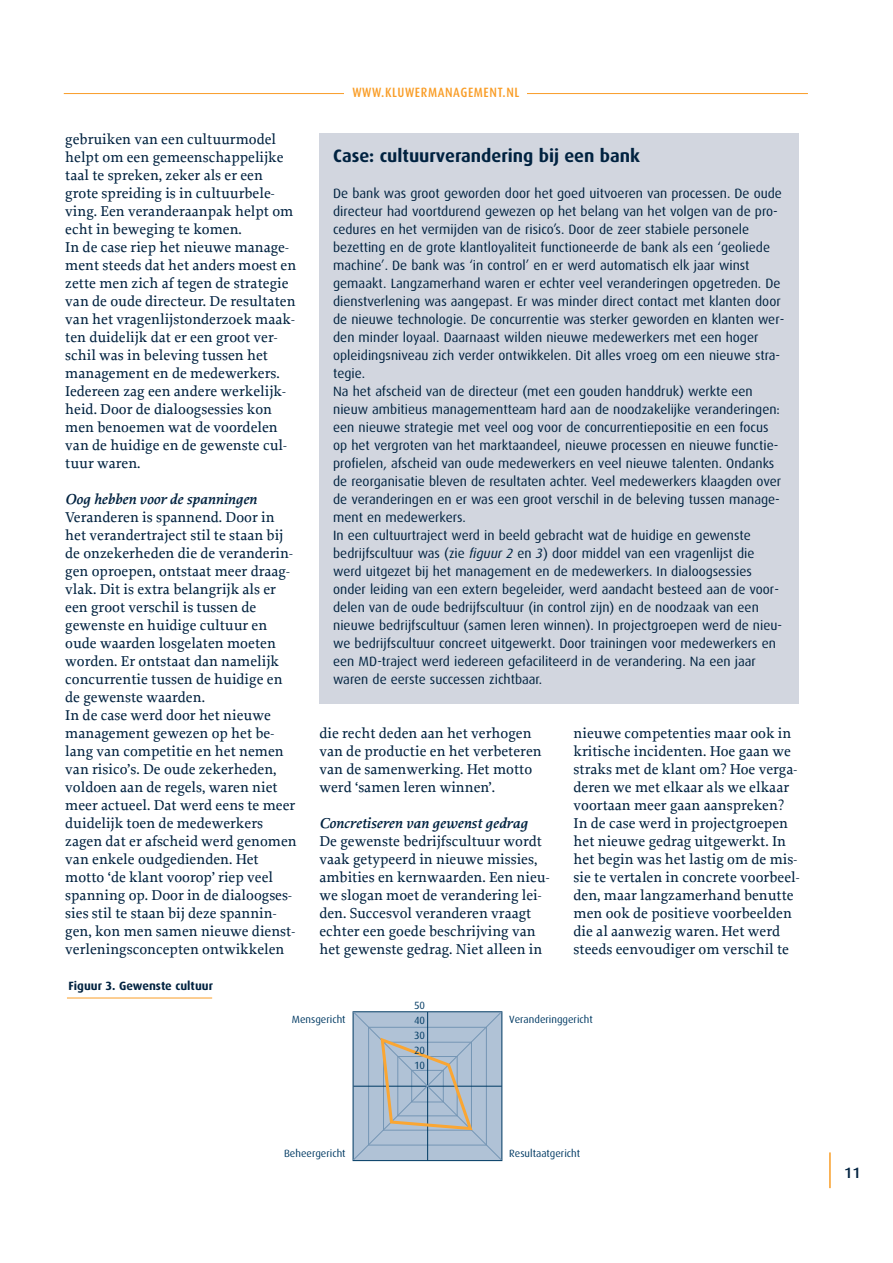
<style>
.page{position:relative;width:893px;height:1263px;background:#fff}
.page>*{position:absolute;margin:0;border:0;box-sizing:border-box;transform-origin:0 0}
.t1{font:700 18px "Dax";color:#002240}
.t2{font:500 15px/18px "Proforma";color:#002240}
.t3{font:italic 600 15px "Proforma";color:#002240}
.t4{font:500 15px "Dax";color:#002240}
.t5{font:13.5px/18px "Dax";color:#002240}
.t6{font:500 13.5px "Dax Condensed";letter-spacing:.045em;color:#f99d27}
.t7{font:700 12px "Dax";color:#002240}
.t8{font:10.5px/15px "Dax";color:#003a63;text-align:justify}
.s1{font-style:italic}
</style>
<div class="page">
<hr style="left:490px;top:93px;width:318px;height:1px;background:#f99d27">
<hr style="left:64px;top:93px;width:296px;height:1px;background:#f99d27">
<div style="left:344px;top:85px;width:183px;height:17px;background:#fff"></div>
<hr style="left:829px;top:1152px;width:2px;height:36px;background:#f99d27">
<div style="left:319px;top:133px;width:480px;height:571px;background:#d2d6df"></div>
<svg style="left:352px;top:1011px;width:151px;height:150px;background:#a8b8c9"></svg>
<hr style="left:67px;top:998px;width:145px;height:1px;background:#f99d27">
<p class="t2" style="left:65px;top:132px;width:233px">gebruiken van een cultuurmodel helpt om een gemeenschappelijke taal te spreken, zeker als er een grote spreiding is in cultuurbele&shy;ving. Een veranderaanpak helpt om echt in beweging te komen.<br>In de case riep het nieuwe manage&shy;ment steeds dat het anders moest en zette men zich af tegen de strategie van de oude directeur. De resultaten van het vragenlijstonderzoek maak&shy;ten duidelijk dat er een groot ver&shy;schil was in beleving tussen het management en de medewerkers.<br>Iedereen zag een andere werkelijk&shy;heid. Door de dialoogsessies kon men benoemen wat de voordelen van de huidige en de gewenste cul&shy;tuur waren.</p>
<p class="t3" style="left:65px;top:493px;width:193px">Oog hebben voor de spanningen</p>
<p class="t2" style="left:65px;top:510px;width:233px">Veranderen is spannend. Door in het verandertraject stil te staan bij de onzekerheden die de veranderin&shy;gen oproepen, ontstaat meer draag&shy;vlak. Dit is extra belangrijk als er een groot verschil is tussen de gewenste en huidige cultuur en oude waarden losgelaten moeten worden. Er ontstaat dan namelijk concurrentie tussen de huidige en de gewenste waarden.<br>In de case werd door het nieuwe management gewezen op het be - lang van competitie en het nemen van risico’s. De oude zekerheden, voldoen aan de regels, waren niet meer actueel. Dat werd eens te meer duidelijk toen de medewerkers zagen dat er afscheid werd genomen van enkele oudgedienden. Het motto ‘de klant voorop’ riep veel spanning op. Door in de dialoogses&shy;sies stil te staan bij deze spannin&shy;gen, kon men samen nieuwe dienst&shy;verleningsconcepten ontwikkelen</p>
<p class="t7" style="left:68px;top:981px;width:146px">Figuur 3. Gewenste cultuur</p>
<p class="t6" style="left:352px;top:87px;width:168px">WWW.KLUWERMANAGEMENT.NL</p>
<p class="t1" style="left:333px;top:148px;width:308px">Case: cultuurverandering bij een bank</p>
<p class="t5" style="left:333px;top:185px;width:453px">De bank was groot geworden door het goed uitvoeren van processen. De oude directeur had voortdurend gewezen op het belang van het volgen van de pro&shy;cedures en het vermijden van de risico’s. Door de zeer stabiele personele bezetting en de grote klantloyaliteit functioneerde de bank als een ‘geoliede machine’. De bank was ‘in control’ en er werd automatisch elk jaar winst gemaakt. Langzamerhand waren er echter veel veranderingen opgetreden. De dienstverlening was aangepast. Er was minder direct contact met klanten door de nieuwe technologie. De concurrentie was sterker geworden en klanten wer&shy;den minder loyaal. Daarnaast wilden nieuwe medewerkers met een hoger opleidingsniveau zich verder ontwikkelen. Dit alles vroeg om een nieuwe stra&shy;tegie.<br>Na het afscheid van de directeur (met een gouden handdruk) werkte een nieuw ambitieus managementteam hard aan de noodzakelijke veranderingen: een nieuwe strategie met veel oog voor de concurrentiepositie en een focus op het vergroten van het marktaandeel, nieuwe processen en nieuwe functie&shy;profielen, afscheid van oude medewerkers en veel nieuwe talenten. Ondanks de reorganisatie bleven de resultaten achter. Veel medewerkers klaagden over de veranderingen en er was een groot verschil in de beleving tussen manage&shy;ment en medewerkers.<br>In een cultuurtraject werd in beeld gebracht wat de huidige en gewenste bedrijfscultuur was (zie <span class="s1">figuur 2</span> en <span class="s1">3</span>) door middel van een vragenlijst die werd uitgezet bij het management en de medewerkers. In dialoogsessies onder leiding van een extern begeleider, werd aandacht besteed aan de voor&shy;delen van de oude bedrijfscultuur (in control zijn) en de noodzaak van een nieuwe bedrijfscultuur (samen leren winnen). In projectgroepen werd de nieu&shy;we bedrijfscultuur concreet uitgewerkt. Door trainingen voor medewerkers en een MD-traject werd iedereen gefaciliteerd in de verandering. Na een jaar waren de eerste successen zichtbaar.</p>
<p class="t2" style="left:319px;top:726px;width:224px">die recht deden aan het verhogen van de productie en het verbeteren van de samenwerking. Het motto werd ‘samen leren winnen’.</p>
<p class="t3" style="left:319px;top:817px;width:210px">Concretiseren van gewenst gedrag</p>
<p class="t2" style="left:319px;top:834px;width:231px">De gewenste bedrijfscultuur wordt vaak getypeerd in nieuwe missies, ambities en kernwaarden. Een nieu&shy;we slogan moet de verandering lei&shy;den. Succesvol veranderen vraagt echter een goede beschrijving van het gewenste gedrag. Niet alleen in</p>
<p class="t2" style="left:574px;top:726px;width:227px">nieuwe competenties maar ook in kritische incidenten. Hoe gaan we straks met de klant om? Hoe verga&shy;deren we met elkaar als we elkaar voortaan meer gaan aanspreken?<br>In de case werd in projectgroepen het nieuwe gedrag uitgewerkt. In het begin was het lastig om de mis&shy;sie te vertalen in concrete voorbeel&shy;den, maar langzamerhand benutte men ook de positieve voorbeelden die al aanwezig waren. Het werd steeds eenvoudiger om verschil te</p>
<p class="t8" style="left:414px;top:999px;width:13px">50<br>40<br>30<br>20<br>10</p>
<p class="t8" style="left:292px;top:1012px;width:55px">Mensgericht</p>
<p class="t8" style="left:509px;top:1012px;width:85px">Veranderinggericht</p>
<p class="t8" style="left:284px;top:1147px;width:63px">Beheergericht</p>
<p class="t8" style="left:509px;top:1147px;width:73px">Resultaatgericht</p>
<p class="t4" style="left:844px;top:1166px;width:18px">11</p>
</div>
